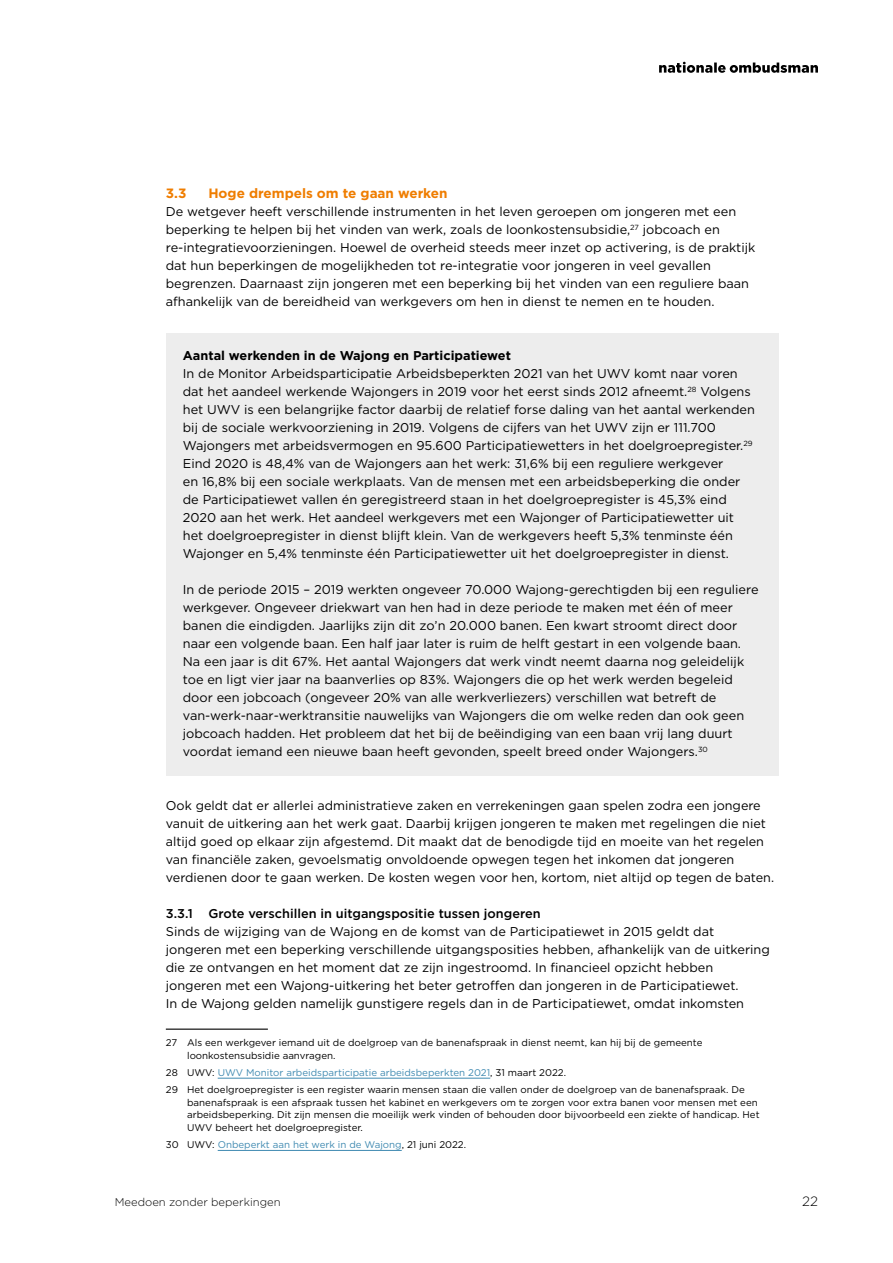
<style>
.page{position:relative;width:893px;height:1263px;background:#fff}
.page>*{position:absolute;margin:0;border:0;box-sizing:border-box;transform-origin:0 0}
.t1{font:700 13.5px "Gotham";color:#ef7d00}
.t2{font:300 13.5px "Gotham";color:#000}
.t3{font:12.75px/18px "Gotham";color:#000}
.t4{font:500 12.75px "Gotham";color:#000}
.t5{font:700 12.75px "Gotham";color:#000}
.t6{font:300 11.25px "Gotham";color:#000}
.t7{font:9.75px/12.8px "Gotham";color:#000}
.t8{font:9.75px "Gotham";color:#408ab1}
.s1{color:#408ab1}
.s2{color:#000}
</style>
<div class="page">
<svg style="left:659px;top:62px;width:159px;height:11px"></svg>
<div style="left:166px;top:333px;width:612px;height:47px;background:#ededed"></div>
<div style="left:166px;top:343px;width:612px;height:235px;background:#ededed"></div>
<div style="left:166px;top:559px;width:612px;height:217px;background:#ededed"></div>
<hr style="left:166px;top:1028px;width:102px;height:2px;background:#000">
<hr style="left:218px;top:1078px;width:272px;height:1px;background:#408ab1">
<hr style="left:218px;top:1150px;width:184px;height:1px;background:#408ab1">
<p class="t1" style="left:166px;top:184px;width:22px">3.3</p>
<p class="t1" style="left:208px;top:184px;width:241px">Hoge drempels om te gaan werken</p>
<p class="t3" style="left:166px;top:202px;width:591px">De wetgever heeft verschillende instrumenten in het leven geroepen om jongeren met een beperking te helpen bij het vinden van werk, zoals de loonkostensubsidie,<sup>27</sup> jobcoach en re-integratievoorzieningen. Hoewel de overheid steeds meer inzet op activering, is de praktijk dat hun beperkingen de mogelijkheden tot re-integratie voor jongeren in veel gevallen begrenzen. Daarnaast zijn jongeren met een beperking bij het vinden van een reguliere baan afhankelijk van de bereidheid van werkgevers om hen in dienst te nemen en te houden.</p>
<p class="t5" style="left:183px;top:347px;width:330px">Aantal werkenden in de Wajong en Participatiewet</p>
<p class="t3" style="left:183px;top:364px;width:574px">In de Monitor Arbeidsparticipatie Arbeidsbeperkten 2021 van het UWV komt naar voren dat het aandeel werkende Wajongers in 2019 voor het eerst sinds 2012 afneemt.<sup>28</sup> Volgens het UWV is een belangrijke factor daarbij de relatief forse daling van het aantal werkenden bij de sociale werkvoorziening in 2019. Volgens de cijfers van het UWV zijn er 111.700<br>Wajongers met arbeidsvermogen en 95.600 Participatiewetters in het doelgroepregister.<sup>29<br></sup>Eind 2020 is 48,4% van de Wajongers aan het werk: 31,6% bij een reguliere werkgever<br>en 16,8% bij een sociale werkplaats. Van de mensen met een arbeidsbeperking die onder de Participatiewet vallen én geregistreerd staan in het doelgroepregister is 45,3% eind 2020 aan het werk. Het aandeel werkgevers met een Wajonger of Participatiewetter uit het doelgroepregister in dienst blijft klein. Van de werkgevers heeft 5,3% tenminste één Wajonger en 5,4% tenminste één Participatiewetter uit het doelgroepregister in dienst.</p>
<p class="t3" style="left:183px;top:580px;width:577px">In de periode 2015 – 2019 werkten ongeveer 70.000 Wajong-gerechtigden bij een reguliere werkgever. Ongeveer driekwart van hen had in deze periode te maken met één of meer banen die eindigden. Jaarlijks zijn dit zo’n 20.000 banen. Een kwart stroomt direct door naar een volgende baan. Een half jaar later is ruim de helft gestart in een volgende baan.<br>Na een jaar is dit 67%. Het aantal Wajongers dat werk vindt neemt daarna nog geleidelijk toe en ligt vier jaar na baanverlies op 83%. Wajongers die op het werk werden begeleid door een jobcoach (ongeveer 20% van alle werkverliezers) verschillen wat betreft de van-werk-naar-werktransitie nauwelijks van Wajongers die om welke reden dan ook geen jobcoach hadden. Het probleem dat het bij de beëindiging van een baan vrij lang duurt voordat iemand een nieuwe baan heeft gevonden, speelt breed onder Wajongers.<sup>30</sup></p>
<p class="t3" style="left:166px;top:796px;width:610px">Ook geldt dat er allerlei administratieve zaken en verrekeningen gaan spelen zodra een jongere vanuit de uitkering aan het werk gaat. Daarbij krijgen jongeren te maken met regelingen die niet altijd goed op elkaar zijn afgestemd. Dit maakt dat de benodigde tijd en moeite van het regelen van financiële zaken, gevoelsmatig onvoldoende opwegen tegen het inkomen dat jongeren verdienen door te gaan werken. De kosten wegen voor hen, kortom, niet altijd op tegen de baten.</p>
<p class="t4" style="left:166px;top:905px;width:376px">3.3.1 Grote verschillen in uitgangspositie tussen jongeren</p>
<p class="t3" style="left:166px;top:922px;width:606px">Sinds de wijziging van de Wajong en de komst van de Participatiewet in 2015 geldt dat jongeren met een beperking verschillende uitgangsposities hebben, afhankelijk van de uitkering die ze ontvangen en het moment dat ze zijn ingestroomd. In financieel opzicht hebben jongeren met een Wajong-uitkering het beter getroffen dan jongeren in de Participatiewet.<br>In de Wajong gelden namelijk gunstigere regels dan in de Participatiewet, omdat inkomsten</p>
<p class="t7" style="left:187px;top:1036px;width:517px;text-indent:-21px">27 Als een werkgever iemand uit de doelgroep van de banenafspraak in dienst neemt, kan hij bij de gemeente loonkostensubsidie aanvragen.</p>
<p class="t7" style="left:166px;top:1064px;width:580px;line-height:17px">28 UWV: <span class="s1">UWV Monitor arbeidsparticipatie arbeidsbeperkten 2021</span>, 31 maart 2022.<br>29 Het doelgroepregister is een register waarin mensen staan die vallen onder de doelgroep van de banenafspraak. De</p>
<p class="t7" style="left:187px;top:1096px;width:574px">banenafspraak is een afspraak tussen het kabinet en werkgevers om te zorgen voor extra banen voor mensen met een arbeidsbeperking. Dit zijn mensen die moeilijk werk vinden of behouden door bijvoorbeeld een ziekte of handicap. Het<br>UWV beheert het doelgroepregister.</p>
<p class="t8" style="left:166px;top:1138px;width:302px"><span class="s2">30 UWV:</span> Onbeperkt aan het werk in de Wajong<span class="s2">, 21 juni 2022.</span></p>
<p class="t6" style="left:115px;top:1195px;width:167px">Meedoen zonder beperkingen</p>
<p class="t2" style="left:802px;top:1193px;width:17px">22</p>
</div>
